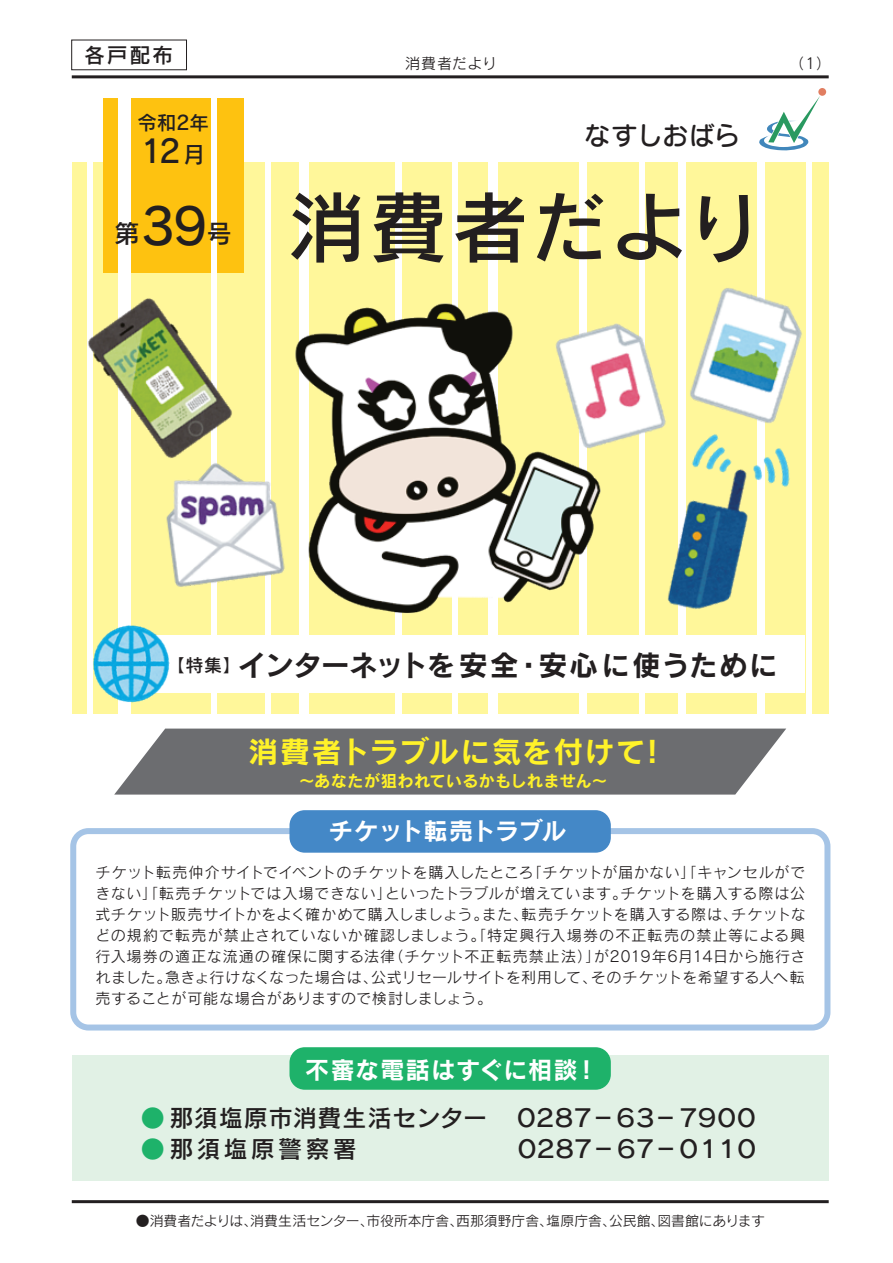
<style>
.page{position:relative;width:893px;height:1263px;background:#fff}
.page>*{position:absolute;margin:0;border:0;box-sizing:border-box;transform-origin:0 0}
.t1{font:78px "Rodin Pro DB";letter-spacing:.025em;color:#231f20}
.t2{font:31.5px "Rodin Pro DB";color:#231f20}
.t3{font:29.7px "Rodin Pro B";letter-spacing:.05em;color:#fff229}
.t4{font:28.5px "Rodin Pro B";letter-spacing:.015em;color:#231f20}
.t5{font:25.5px "Seurat Pro DB";letter-spacing:.02em;color:#231f20}
.t6{font:25.5px "Rodin Pro DB";color:#231f20}
.t7{font:24px "Rodin Pro DB";letter-spacing:-.01em;color:#231f20}
.t8{font:24px "Rodin Pro DB";letter-spacing:-.17em;color:#231f20}
.t9{font:24px "Rodin Pro B";letter-spacing:.045em;color:#fff}
.t10{font:24px "Rodin Pro B";letter-spacing:-.01em;color:#fff}
.t11{font:21px "Rodin Pro DB";color:#231f20}
.t12{font:19.5px "Rodin Pro DB";color:#231f20}
.t13{font:16.2px "Rodin Pro B";letter-spacing:.015em;color:#fff229}
.t14{font:15px/21px "Rodin Pro M";letter-spacing:.02em;color:#231f20;text-align:justify}
.t15{font:13.8px "Rodin Pro M";letter-spacing:-.005em;color:#231f20}
.s1{font-size:22.65px}
.s2{font-size:49.5px}
.s3{font-family:"Rodin Pro DB";font-size:18px}
.s4{color:#1eb26a}
</style>
<div class="page">
<div style="left:70px;top:828px;width:760px;height:202px;border:6px solid #a5c4e6;border-radius:15px"></div>
<div style="left:72px;top:162px;width:757px;height:551px;background:#fff79a"></div>
<hr style="left:72px;top:75px;width:757px;height:3px;background:#231f20">
<hr style="left:72px;top:1200px;width:757px;height:3px;background:#231f20">
<div style="left:818px;top:88px;width:8px;height:8px;background:#e17e61;border-radius:50%"></div>
<svg style="left:759px;top:94px;width:63px;height:57px"></svg>
<div style="left:806px;top:162px;width:5px;height:551px;background:#fff"></div>
<div style="left:88px;top:162px;width:5px;height:551px;background:#fff"></div>
<div style="left:211px;top:162px;width:6px;height:551px;background:#fff"></div>
<div style="left:266px;top:162px;width:5px;height:551px;background:#fff"></div>
<div style="left:299px;top:162px;width:10px;height:551px;background:#fff"></div>
<div style="left:395px;top:162px;width:6px;height:551px;background:#fff"></div>
<div style="left:452px;top:162px;width:5px;height:551px;background:#fff"></div>
<div style="left:488px;top:162px;width:10px;height:551px;background:#fff"></div>
<div style="left:579px;top:162px;width:8px;height:551px;background:#fff"></div>
<div style="left:639px;top:162px;width:5px;height:551px;background:#fff"></div>
<div style="left:678px;top:162px;width:7px;height:551px;background:#fff"></div>
<div style="left:757px;top:162px;width:8px;height:551px;background:#fff"></div>
<svg style="left:114px;top:728px;width:672px;height:66px;background:#78787b"></svg>
<div style="left:115px;top:635px;width:690px;height:58px;background:#fff"></div>
<div style="left:103px;top:99px;width:141px;height:174px;background:#fec210"></div>
<div style="left:72px;top:1055px;width:756px;height:125px;background:#e1f1e5"></div>
<img style="left:87px;top:267px;width:725px;height:365px">
<img style="left:87px;top:620px;width:88px;height:88px">
<div style="left:119px;top:99px;width:12px;height:174px;background:#fff"></div>
<div style="left:211px;top:99px;width:6px;height:174px;background:#fff"></div>
<div style="left:289px;top:1047px;width:322px;height:43px;background:#1eb26a;border-radius:15px"></div>
<div style="left:289px;top:810px;width:322px;height:43px;background:#4488c7;border-radius:15px"></div>
<h3 class="t11" style="left:84px;top:41px;width:90px">各戸配布</h3>
<p class="t14" style="left:405px;top:52px;width:93px">消費者だより</p>
<p class="t14" style="left:789px;top:52px;width:44px">（1）</p>
<h3 class="t12" style="left:137px;top:110px;width:73px">令和2年</h3>
<h2 class="t2" style="left:140px;top:131px;width:67px">12<span class="s1">月</span></h2>
<h3 class="t6" style="left:114px;top:217px;width:119px">第<span class="s2">39</span>号</h3>
<h3 class="t5" style="left:585px;top:119px;width:157px">なすしおばら</h3>
<h1 class="t1" style="left:287px;top:176px;width:478px">消費者だより</h1>
<h3 class="t4" style="left:167px;top:646px;width:612px"><span class="s3">【特集】</span>インターネットを安全・安心に使うために</h3>
<h3 class="t3" style="left:248px;top:732px;width:412px">消費者トラブルに気を付けて!</h3>
<p class="t13" style="left:299px;top:770px;width:311px">～あなたが狙われているかもしれません～</p>
<h3 class="t10" style="left:329px;top:815px;width:238px">チケット転売トラブル</h3>
<p class="t14" style="left:96px;top:862px;width:712px">チケット転売仲介サイトでイベントのチケットを購入したところ「チケットが届かない」「キャンセルができない」「転売チケットでは入場できない」といったトラブルが増えています。チケットを購入する際は公式チケット販売サイトかをよく確かめて購入しましょう。また、転売チケットを購入する際は、チケットなどの規約で転売が禁止されていないか確認しましょう。「特定興行入場券の不正転売の禁止等による興行入場券の適正な流通の確保に関する法律（チケット不正転売禁止法）」が2019年6月14日から施行されました。急きょ行けなくなった場合は、公式リセールサイトを利用して、そのチケットを希望する人へ転売することが可能な場合がありますので検討しましょう。</p>
<h3 class="t9" style="left:305px;top:1053px;width:295px">不審な電話はすぐに相談！</h3>
<h3 class="t7" style="left:141px;top:1102px;width:619px"><span class="s4">●</span> 那須塩原市消費生活センター ０２８７－６３－７９００</h3>
<h3 class="t8" style="left:141px;top:1133px;width:620px"><span class="s4">●</span> 那須塩原警察署　　　　　　 ０２８７－６７－０１１０</h3>
<p class="t15" style="left:136px;top:1212px;width:631px">●消費者だよりは、消費生活センター、市役所本庁舎、西那須野庁舎、塩原庁舎、公民館、図書館にあります</p>
</div>
